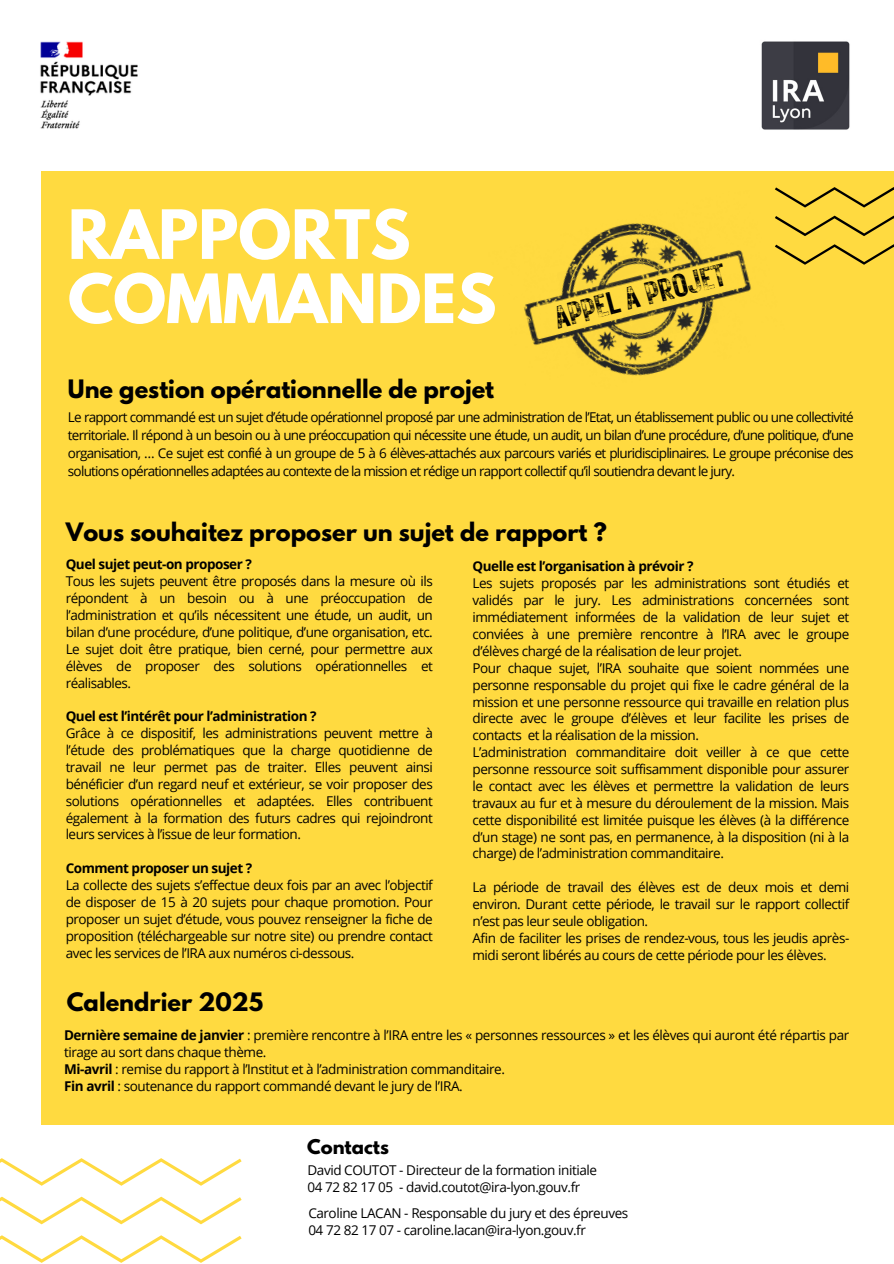
<style>
.page{position:relative;width:894px;height:1264px;background:#fff}
.page>*{position:absolute;margin:0;border:0;box-sizing:border-box;transform-origin:0 0}
.t1{font:700 60.15px/64.2px "League Spartan";color:#fff}
.t2{font:31.65px "Rustic Printed Stamp";color:#000}
.t3{font:700 22.5px "League Spartan";color:#000}
.t4{font:700 18px "League Spartan";color:#000}
.t5{font:13.5px/16.8px "Open Sans";letter-spacing:-.035em;color:#000;text-align:justify}
.t6{font:700 13.5px "Open Sans";letter-spacing:-.035em;color:#000}
.s1{font-weight:700}
</style>
<div class="page">
<img style="left:761px;top:41px;width:89px;height:89px">
<img style="left:40px;top:41px;width:98px;height:88px">
<div style="left:41px;top:171px;width:852px;height:953px;background:#ffda40"></div>
<svg style="left:789px;top:187px;width:104px;height:78px"></svg>
<img style="left:524px;top:187px;width:265px;height:189px">
<svg style="left:0;top:1158px;width:241px;height:104px"></svg>
<p class="t1" style="left:68px;top:210px;width:430px">RAPPORTS<br>COMMANDES</p>
<p class="t3" style="left:68px;top:377px;width:427px">Une gestion opérationnelle de projet</p>
<p class="t2" style="left:549px;top:298px;width:178px;rotate:-15deg">APPEL A PROJET</p>
<p class="t5" style="left:68px;top:408px;width:787px;line-height:18px">Le rapport commandé est un sujet d’étude opérationnel proposé par une administration de l’Etat, un établissement public ou une collectivité territoriale. Il répond à un besoin ou à une préoccupation qui nécessite une étude, un audit, un bilan d’une procédure, d’une politique, d’une organisation, … Ce sujet est confié à un groupe de 5 à 6 élèves-attachés aux parcours variés et pluridisciplinaires. Le groupe préconise des solutions opérationnelles adaptées au contexte de la mission et rédige un rapport collectif qu’il soutiendra devant le jury.</p>
<p class="t3" style="left:66px;top:520px;width:542px">Vous souhaitez proposer un sujet de rapport ?</p>
<h3 class="t6" style="left:66px;top:555px;width:188px">Quel sujet peut-on proposer ?</h3>
<p class="t5" style="left:66px;top:572px;width:368px">Tous les sujets peuvent être proposés dans la mesure où ils répondent à un besoin ou à une préoccupation de l’administration et qu’ils nécessitent une étude, un audit, un bilan d’une procédure, d’une politique, d’une organisation, etc.<br>Le sujet doit être pratique, bien cerné, pour permettre aux élèves de proposer des solutions opérationnelles et réalisables.</p>
<p class="t6" style="left:66px;top:707px;width:252px">Quel est l’intérêt pour l’administration ?</p>
<p class="t5" style="left:66px;top:724px;width:368px">Grâce à ce dispositif, les administrations peuvent mettre à l’étude des problématiques que la charge quotidienne de travail ne leur permet pas de traiter. Elles peuvent ainsi bénéficier d’un regard neuf et extérieur, se voir proposer des solutions opérationnelles et adaptées. Elles contribuent également à la formation des futurs cadres qui rejoindront leurs services à l’issue de leur formation.</p>
<p class="t6" style="left:66px;top:858px;width:188px">Comment proposer un sujet ?</p>
<p class="t5" style="left:66px;top:876px;width:368px">La collecte des sujets s’effectue deux fois par an avec l’objectif de disposer de 15 à 20 sujets pour chaque promotion. Pour proposer un sujet d’étude, vous pouvez renseigner la fiche de proposition (téléchargeable sur notre site) ou prendre contact avec les services de l’IRA aux numéros ci-dessous.</p>
<h3 class="t3" style="left:67px;top:991px;width:198px">Calendrier 2025</h3>
<p class="t6" style="left:472px;top:557px;width:222px">Quelle est l’organisation à prévoir ?</p>
<h2 class="t5" style="left:472px;top:574px;width:378px">Les sujets proposés par les administrations sont étudiés et validés par le jury. Les administrations concernées sont immédiatement informées de la validation de leur sujet et conviées à une première rencontre à l’IRA avec le groupe d’élèves chargé de la réalisation de leur projet.</h2>
<p class="t5" style="left:472px;top:659px;width:378px">Pour chaque sujet, l’IRA souhaite que soient nommées une personne responsable du projet qui fixe le cadre général de la mission et une personne ressource qui travaille en relation plus directe avec le groupe d’élèves et leur facilite les prises de contacts et la réalisation de la mission.</p>
<h1 class="t5" style="left:472px;top:743px;width:378px">L’administration commanditaire doit veiller à ce que cette personne ressource soit suffisamment disponible pour assurer le contact avec les élèves et permettre la validation de leurs travaux au fur et à mesure du déroulement de la mission. Mais cette disponibilité est limitée puisque les élèves (à la différence d’un stage) ne sont pas, en permanence, à la disposition (ni à la charge) de l’administration commanditaire.</h1>
<h3 class="t5" style="left:472px;top:878px;width:378px">La période de travail des élèves est de deux mois et demi environ. Durant cette période, le travail sur le rapport collectif n’est pas leur seule obligation.</h3>
<p class="t5" style="left:472px;top:929px;width:378px">Afin de faciliter les prises de rendez-vous, tous les jeudis après&shy;midi seront libérés au cours de cette période pour les élèves.</p>
<p class="t5" style="left:64px;top:1026px;width:786px"><span class="s1">Dernière semaine de janvier</span> : première rencontre à l’IRA entre les « personnes ressources » et les élèves qui auront été répartis par tirage au sort dans chaque thème.</p>
<p class="t5" style="left:64px;top:1060px;width:442px"><span class="s1">Mi-avril</span> : remise du rapport à l’Institut et à l’administration commanditaire.</p>
<p class="t5" style="left:64px;top:1077px;width:400px"><span class="s1">Fin avril</span> : soutenance du rapport commandé devant le jury de l’IRA.</p>
<p class="t4" style="left:307px;top:1138px;width:83px">Contacts</p>
<p class="t5" style="left:307px;top:1161px;width:291px">David COUTOT - Directeur de la formation initiale</p>
<h4 class="t5" style="left:307px;top:1178px;width:274px">04 72 82 17 05 - david.coutot@ira-lyon.gouv.fr</h4>
<p class="t5" style="left:308px;top:1204px;width:321px">Caroline LACAN - Responsable du jury et des épreuves</p>
<p class="t5" style="left:308px;top:1220px;width:279px">04 72 82 17 07 - caroline.lacan@ira-lyon.gouv.fr</p>
</div>
